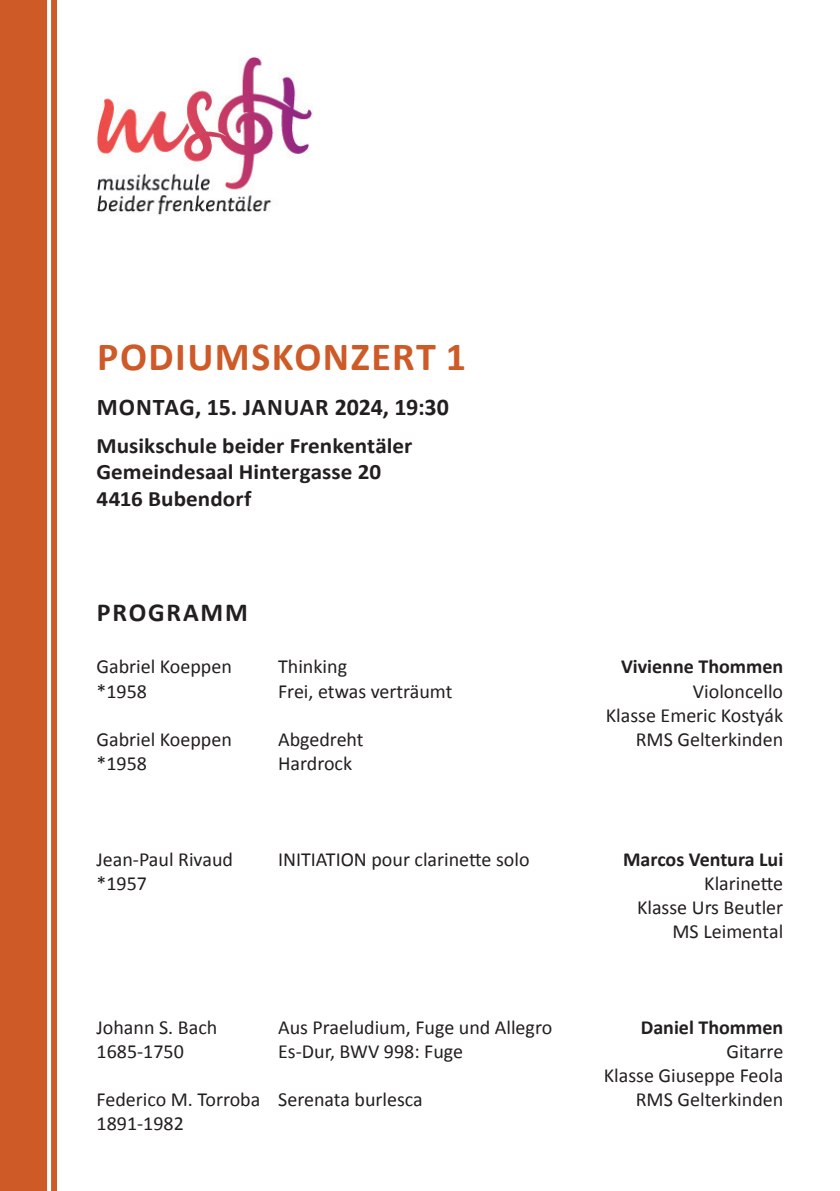
<style>
.page{position:relative;width:840px;height:1191px;background:#fff}
.page>*{position:absolute;margin:0;border:0;box-sizing:border-box;transform-origin:0 0}
.t1{font:700 40px "Calibri";letter-spacing:.035em;color:#ce5a27}
.t2{font:700 26px "Calibri";letter-spacing:.07em;color:#231f20}
.t3{font:700 24px "Calibri";letter-spacing:.02em;color:#231f20}
.t4{font:700 22px/26.4px "Calibri";color:#231f20;scale:1.05 1}
.t5{font:20px/24px "Calibri";color:#231f20;text-align:right}
.t6{font:700 20px "Calibri";color:#231f20}
</style>
<div class="page">
<div style="left:0;top:0;width:57px;height:1191px;background:#ce5a27"></div>
<svg style="left:47px;top:0;width:4px;height:1191px;background:#fefcfb"></svg>
<img style="left:96px;top:57px;width:216px;height:158px">
<h1 class="t1" style="left:97px;top:331px;width:370px">PODIUMSKONZERT 1</h1>
<p class="t3" style="left:97px;top:392px;width:353px">MONTAG, 15. JANUAR 2024, 19:30</p>
<p class="t4" style="left:96px;top:432px;width:302px">Musikschule beider Frenkentäler<br>Gemeindesaal Hintergasse 20<br>4416 Bubendorf</p>
<h2 class="t2" style="left:97px;top:595px;width:152px">PROGRAMM</h2>
<p class="t5" style="left:96px;top:655px;width:137px">Gabriel Koeppen</p>
<p class="t5" style="left:278px;top:655px;width:70px">Thinking</p>
<p class="t6" style="left:620px;top:654px;width:163px">Vivienne Thommen</p>
<p class="t5" style="left:96px;top:679px;width:52px">*1958</p>
<p class="t5" style="left:278px;top:679px;width:176px">Frei, etwas verträumt</p>
<p class="t5" style="left:605px;top:679px;width:179px">Violoncello<br>Klasse Emeric Kostyák</p>
<p class="t5" style="left:96px;top:727px;width:137px">Gabriel Koeppen</p>
<p class="t5" style="left:278px;top:727px;width:87px">Abgedreht</p>
<p class="t5" style="left:635px;top:727px;width:149px">RMS Gelterkinden</p>
<p class="t5" style="left:96px;top:751px;width:52px">*1958</p>
<p class="t5" style="left:278px;top:751px;width:75px">Hardrock</p>
<p class="t5" style="left:96px;top:847px;width:138px">Jean-Paul Rivaud</p>
<p class="t5" style="left:278px;top:847px;width:253px">INITIATION pour clarinette solo</p>
<p class="t6" style="left:622px;top:846px;width:161px">Marcos Ventura Lui</p>
<p class="t5" style="left:96px;top:871px;width:52px">*1957</p>
<p class="t5" style="left:636px;top:871px;width:148px">Klarinette<br>Klasse Urs Beutler<br>MS Leimental</p>
<p class="t5" style="left:96px;top:1015px;width:122px">Johann S. Bach</p>
<p class="t5" style="left:278px;top:1015px;width:275px">Aus Praeludium, Fuge und Allegro</p>
<p class="t6" style="left:640px;top:1014px;width:144px">Daniel Thommen</p>
<p class="t5" style="left:96px;top:1039px;width:89px">1685-1750</p>
<p class="t5" style="left:278px;top:1039px;width:186px">Es-Dur, BWV 998: Fuge</p>
<p class="t5" style="left:603px;top:1039px;width:181px">Gitarre<br>Klasse Giuseppe Feola</p>
<p class="t5" style="left:96px;top:1087px;width:327px">Federico M. Torroba Serenata burlesca</p>
<p class="t5" style="left:635px;top:1087px;width:149px">RMS Gelterkinden</p>
<p class="t5" style="left:96px;top:1111px;width:89px">1891-1982</p>
</div>
